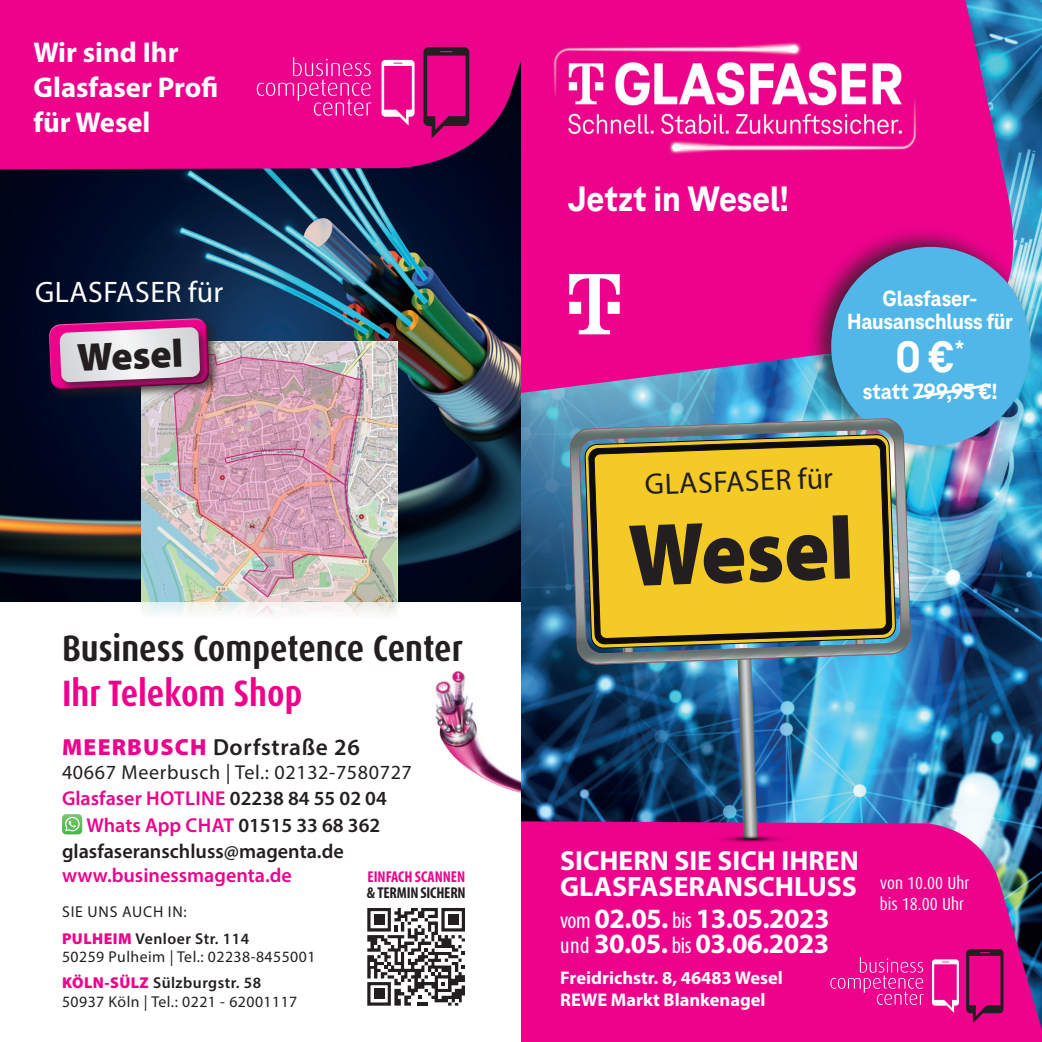
<style>
.page{position:relative;width:1042px;height:1042px;background:#fff}
.page>*{position:absolute;margin:0;border:0;box-sizing:border-box;transform-origin:0 0}
.t1{font:900 89.25px "Myriad Pro";color:#231f20;scale:.94 1}
.t2{font:800 45.5px "Tele Neo";color:#fff}
.t3{font:900 39.55px "Myriad Pro";color:#231f20}
.t4{font:700 condensed 36.75px "Dax Pro";color:#231f20}
.t5{font:700 condensed 36.75px "Dax Pro";color:#ed028c}
.t6{font:800 36.75px "Tele Neo";letter-spacing:-.005em;color:#fff}
.t7{font:29.75px "Myriad Pro";color:#231f20}
.t8{font:29.75px "Myriad Pro";letter-spacing:.02em;color:#fff}
.t9{font:700 28.7px "Myriad Pro";color:#fff}
.t10{font:700 28px "Myriad Pro";letter-spacing:-.02em;color:#fff}
.t11{font:700 28px "Myriad Pro";color:#fff}
.t12{font:700 27.65px "Myriad Pro";color:#fff}
.t13{font:600 23.28px "Myriad Pro";letter-spacing:.03em;color:#231f20}
.t14{font:800 22.75px/22.8px "Tele Neo";letter-spacing:-.01em;color:#fff;text-align:center}
.t15{font:600 20.12px "Myriad Pro";color:#ed028c}
.t16{font:20.12px "Myriad Pro";letter-spacing:.03em;color:#231f20}
.t17{font:600 20.12px "Myriad Pro";color:#231f20}
.t18{font:700 18.38px "Myriad Pro";color:#fff}
.t19{font:condensed 17.5px "Dax Pro";color:#fff}
.t20{font:15.75px/18.9px "Myriad Pro";letter-spacing:.03em;color:#231f20}
.t21{font:700 condensed 15.75px/15.8px "Myriad Pro";letter-spacing:-.01em;color:#ed028c}
.t22{font:15.75px "Myriad Pro";letter-spacing:.05em;color:#231f20}
.s1{font-weight:900;color:#ed028c}
.s2{color:#231f20}
.s3{font-weight:600}
.s4{font-weight:400;font-stretch:condensed;font-size:23.62px}
</style>
<div class="page">
<img style="left:0;top:169px;width:521px;height:433px">
<img style="left:521px;top:0;width:521px;height:821px">
<svg style="left:521px;top:821px;width:521px;height:221px;background:#e00a8b"></svg>
<svg style="left:521px;top:0;width:501px;height:408px;background:#d21a94"></svg>
<img style="left:541px;top:18px;width:393px;height:145px">
<svg style="left:569px;top:274px;width:51px;height:60px"></svg>
<div style="left:806px;top:226px;width:231px;height:231px;background:#231f20;opacity:.75"></div>
<div style="left:831px;top:247px;width:199px;height:199px;background:#50b7e8;border-radius:50%"></div>
<svg style="left:913px;top:383px;width:78px;height:17px"></svg>
<svg style="left:966px;top:949px;width:37px;height:74px;background:#b20a6c"></svg>
<svg style="left:932px;top:959px;width:27px;height:54px"></svg>
<svg style="left:830px;top:957px;width:94px;height:48px;background:#ee1f99"></svg>
<svg style="left:62px;top:814px;width:20px;height:20px"></svg>
<div style="left:0;top:0;width:523px;height:169px;background:#ed028c"></div>
<img style="left:142px;top:341px;width:255px;height:276px">
<svg style="left:423px;top:47px;width:46px;height:91px;background:#b20a6c"></svg>
<svg style="left:381px;top:60px;width:33px;height:66px"></svg>
<svg style="left:257px;top:57px;width:114px;height:59px;background:#ee1f99"></svg>
<svg style="left:367px;top:908px;width:98px;height:98px"></svg>
<div style="left:374px;top:915px;width:10px;height:10px;background:#231f20"></div>
<div style="left:448px;top:915px;width:10px;height:10px;background:#231f20"></div>
<div style="left:374px;top:989px;width:10px;height:10px;background:#231f20"></div>
<svg style="left:737px;top:664px;width:20px;height:161px;background:#758ca0"></svg>
<svg style="left:570px;top:418px;width:341px;height:246px;background:#bdaa43"></svg>
<img style="left:691px;top:825px;width:116px;height:24px">
<img style="left:435px;top:671px;width:86px;height:123px">
<div style="left:47px;top:316px;width:174px;height:86px;background:#231f20;opacity:.65"></div>
<svg style="left:47px;top:317px;width:164px;height:76px;background:#ba89aa"></svg>
<p class="t9" style="left:33px;top:34px;width:147px">Wir sind Ihr</p>
<p class="t9" style="left:33px;top:69px;width:186px">Glasfaser Profi</p>
<p class="t9" style="left:33px;top:104px;width:118px">für Wesel</p>
<p class="t8" style="left:35px;top:274px;width:189px">GLASFASER für</p>
<p class="t3" style="left:76px;top:331px;width:108px;rotate:-2deg">Wesel</p>
<p class="t4" style="left:62px;top:624px;width:402px">Business Competence Center</p>
<p class="t5" style="left:62px;top:669px;width:242px">Ihr Telekom Shop</p>
<p class="t13" style="left:62px;top:732px;width:299px"><span class="s1">MEERBUSCH</span> Dorfstraße 26</p>
<p class="t16" style="left:62px;top:760px;width:351px">40667 Meerbusch | Tel.: 02132-7580727</p>
<p class="t15" style="left:62px;top:786px;width:326px">Glasfaser HOTLINE <span class="s2">02238 84 55 02 04</span></p>
<p class="t15" style="left:86px;top:812px;width:295px">Whats App CHAT <span class="s2">01515 33 68 362</span></p>
<p class="t17" style="left:62px;top:838px;width:283px">glasfaseranschluss@magenta.de</p>
<p class="t15" style="left:62px;top:862px;width:231px">www.businessmagenta.de</p>
<p class="t22" style="left:62px;top:902px;width:126px">SIE UNS AUCH IN:</p>
<p class="t20" style="left:62px;top:928px;width:255px"><span class="s1">PULHEIM</span> <span class="s3">Venloer Str. 114<br></span>50259 Pulheim | Tel.: 02238-8455001</p>
<p class="t20" style="left:62px;top:973px;width:237px"><span class="s1">KÖLN-SÜLZ</span> <span class="s3">Sülzburgstr. 58<br></span>50937 Köln | Tel.: 0221 - 62001117</p>
<p class="t21" style="left:367px;top:869px;width:100px">EINFACH SCANNEN <span class="s2">&amp; TERMIN SICHERN</span></p>
<p class="t6" style="left:568px;top:178px;width:222px">Jetzt in Wesel!</p>
<p class="t14" style="left:847px;top:287px;width:167px">Glasfaser-<br>Hausanschluss für</p>
<p class="t2" style="left:895px;top:331px;width:71px">0 €<sup>*</sup></p>
<p class="t14" style="left:863px;top:380px;width:136px">statt 799,95 €!</p>
<p class="t7" style="left:644px;top:466px;width:189px;rotate:-2deg">GLASFASER für</p>
<p class="t1" style="left:626px;top:496px;width:241px;rotate:-2deg">Wesel</p>
<p class="t12" style="left:560px;top:842px;width:300px">SICHERN SIE SICH IHREN</p>
<p class="t11" style="left:560px;top:868px;width:298px">GLASFASERANSCHLUSS</p>
<p class="t10" style="left:560px;top:900px;width:271px"><span class="s4">vom</span> 02.05. <span class="s4">bis</span> 13.05.2023</p>
<p class="t10" style="left:560px;top:925px;width:271px"><span class="s4">und</span> 30.05. <span class="s4">bis</span> 03.06.2023</p>
<p class="t18" style="left:560px;top:965px;width:224px">Freidrichstr. 8, 46483 Wesel</p>
<p class="t18" style="left:560px;top:988px;width:207px">REWE Markt Blankenagel</p>
<p class="t19" style="left:880px;top:871px;width:91px">von 10.00 Uhr</p>
<p class="t19" style="left:880px;top:892px;width:86px">bis 18.00 Uhr</p>
</div>
